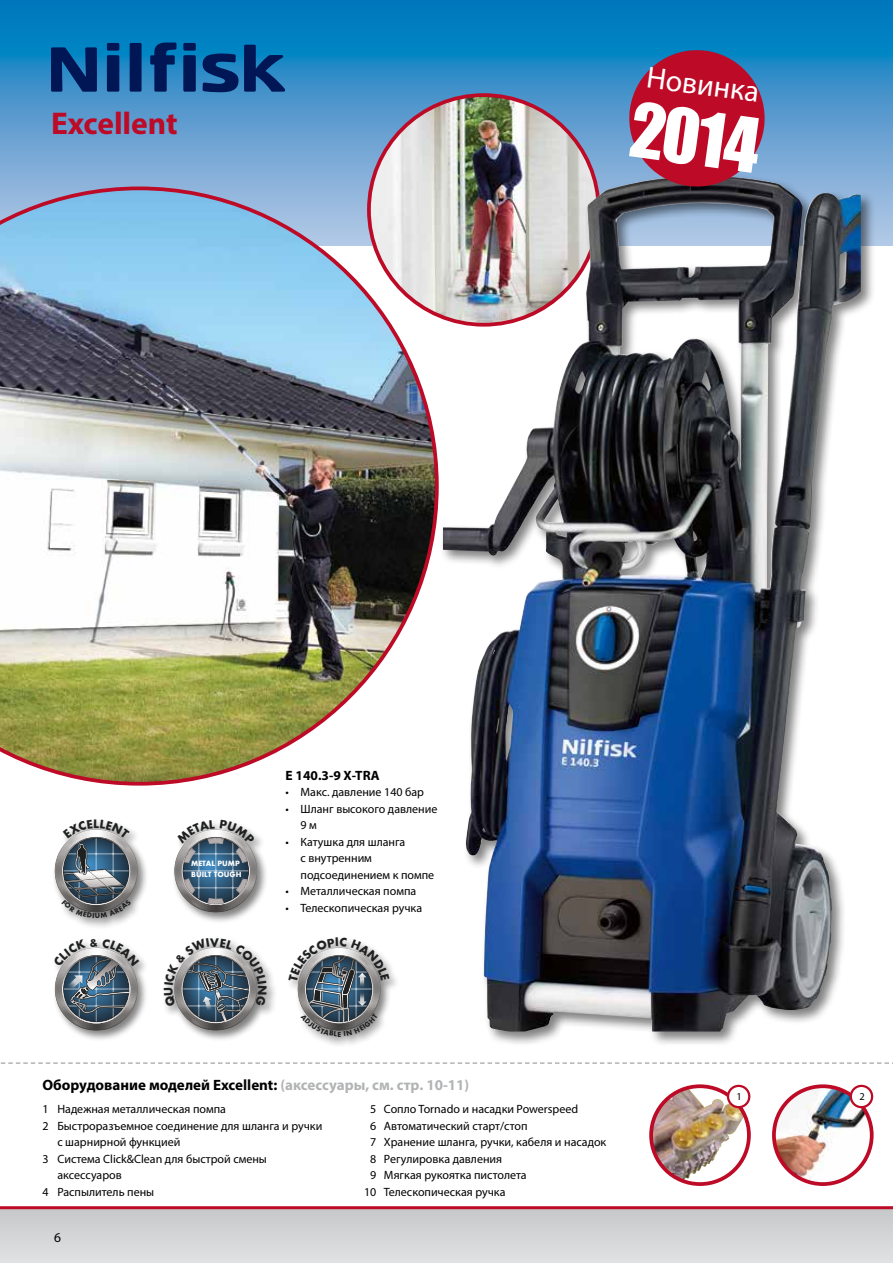
<style>
.page{position:relative;width:893px;height:1263px;background:#fff}
.page>*{position:absolute;margin:0;border:0;box-sizing:border-box;transform-origin:0 0}
.t1{font:69.75px "Impact";color:#fff}
.t2{font:700 31.5px "Myriad Pro";color:#bd0a26}
.t3{font:30.45px "Myriad Pro";color:#fff}
.t4{font:700 15px "Myriad Pro";color:#000}
.t5{font:700 13.5px "Myriad Pro";color:#000}
.t6{font:13.5px "Myriad Pro";color:#000}
.t7{font:12px/16.5px "Myriad Pro";color:#000}
.t8{font:10.5px "Myriad Pro";color:#000}
.t9{font:700 7.8px/10.6px "Aharoni";color:#fefefe}
.s1{color:#b1b3b4}
</style>
<div class="page">
<svg style="left:0;top:0;width:893px;height:246px;background:#368fc8"></svg>
<svg style="left:0;top:1062px;width:893px;height:2px"></svg>
<img style="left:651px;top:1088px;width:93px;height:93px">
<div style="left:649px;top:1084px;width:102px;height:102px;border:4px solid #bd0a26;border-radius:50%"></div>
<img style="left:774px;top:1086px;width:98px;height:98px;border-radius:49px">
<div style="left:772px;top:1084px;width:102px;height:102px;border:4px solid #bd0a26;border-radius:50%"></div>
<img style="left:0;top:186px;width:439px;height:600px">
<div style="left:172px;top:818px;width:96px;height:106px;background:#000;opacity:.5"></div>
<div style="left:161px;top:936px;width:117px;height:106px;background:#000;opacity:.5"></div>
<div style="left:286px;top:936px;width:114px;height:112px;background:#000;opacity:.5"></div>
<div style="left:52px;top:817px;width:97px;height:113px;background:#000;opacity:.5"></div>
<img style="left:369px;top:95px;width:230px;height:230px;border-radius:115px">
<div style="left:440px;top:173px;width:436px;height:873px;background:#000;opacity:.5"></div>
<img style="left:443px;top:176px;width:259px;height:692px">
<div style="left:52px;top:937px;width:98px;height:105px;background:#000;opacity:.5"></div>
<div style="left:0;top:1208px;width:893px;height:55px;background:linear-gradient(to right,#d4d5d6,#d4d4d6)"></div>
<hr style="left:0;top:1206px;width:893px;height:3px;background:#bd0a26">
<svg style="left:625px;top:46px;width:144px;height:145px;background:#962e4f"></svg>
<div style="left:130px;top:43px;width:12px;height:49px;background:#001655"></div>
<svg style="left:51px;top:47px;width:46px;height:45px;background:#0a3a78"></svg>
<div style="left:107px;top:55px;width:12px;height:37px;background:#001655"></div>
<div style="left:183px;top:55px;width:13px;height:37px;background:#001655"></div>
<div style="left:107px;top:43px;width:12px;height:8px;background:#001655"></div>
<div style="left:183px;top:43px;width:13px;height:8px;background:#001655"></div>
<svg style="left:150px;top:43px;width:26px;height:49px"></svg>
<svg style="left:203px;top:53px;width:35px;height:39px"></svg>
<svg style="left:244px;top:45px;width:42px;height:47px;background:#0d4b89"></svg>
<div style="left:728px;top:1086px;width:21px;height:21px;background:#fff;border-radius:50%"></div>
<div style="left:727px;top:1085px;width:23px;height:23px;border:2px solid #bd0a26;border-radius:50%"></div>
<div style="left:851px;top:1086px;width:21px;height:21px;background:#fff;border-radius:50%"></div>
<div style="left:850px;top:1085px;width:23px;height:23px;border:2px solid #bd0a26;border-radius:50%"></div>
<svg style="left:174px;top:820px;width:83px;height:92px"></svg>
<svg style="left:164px;top:938px;width:103px;height:92px"></svg>
<svg style="left:289px;top:937px;width:101px;height:99px"></svg>
<svg style="left:55px;top:819px;width:83px;height:99px"></svg>
<svg style="left:53px;top:938px;width:86px;height:92px"></svg>
<h2 class="t2" style="left:51px;top:103px;width:128px">Excellent</h2>
<h3 class="t3" style="left:649px;top:58px;width:115px;rotate:8deg">Новинка</h3>
<h1 class="t1" style="left:639px;top:75px;width:131px;rotate:8deg">2014</h1>
<p class="t9" style="left:191px;top:859px;width:52px">METAL PUMP<br>BUILT TOUGH</p>
<p class="t5" style="left:286px;top:766px;width:95px">E 140.3-9 X-TRA</p>
<p class="t7" style="left:286px;top:784px;width:140px">• Макс. давление 140 бар</p>
<p class="t7" style="left:301px;top:800px;width:138px;text-indent:-15px">• Шланг высокого давление<br>9 м</p>
<p class="t7" style="left:301px;top:833px;width:135px;text-indent:-15px">• Катушка для шланга<br>с внутренним подсоединением к помпе</p>
<p class="t7" style="left:286px;top:883px;width:132px">• Металлическая помпа</p>
<p class="t7" style="left:286px;top:899px;width:138px">• Телескопическая ручка</p>
<p class="t4" style="left:43px;top:1075px;width:428px">Оборудование моделей Excellent: <span class="s1">(аксессуары, см. стр. 10-11)</span></p>
<p class="t7" style="left:43px;top:1101px;width:185px">1 Надежная металлическая помпа</p>
<p class="t7" style="left:43px;top:1117px;width:281px">2 Быстроразъемное соединение для шланга и ручки</p>
<p class="t7" style="left:57px;top:1134px;width:125px">с шарнирной функцией</p>
<p class="t7" style="left:43px;top:1150px;width:226px">3 Система Click&amp;Clean для быстрой смены</p>
<p class="t7" style="left:57px;top:1167px;width:66px">аксессуаров</p>
<p class="t7" style="left:43px;top:1183px;width:113px">4 Распылитель пены</p>
<p class="t7" style="left:370px;top:1101px;width:210px">5 Сопло Tornado и насадки Powerspeed</p>
<p class="t7" style="left:370px;top:1117px;width:159px">6 Автоматический старт/стоп</p>
<p class="t7" style="left:370px;top:1134px;width:238px">7 Хранение шланга, ручки, кабеля и насадок</p>
<p class="t7" style="left:370px;top:1150px;width:134px">8 Регулировка давления</p>
<p class="t7" style="left:370px;top:1167px;width:158px">9 Мягкая рукоятка пистолета</p>
<p class="t7" style="left:364px;top:1183px;width:143px">10 Телескопическая ручка</p>
<p class="t6" style="left:54px;top:1229px;width:8px">6</p>
<p class="t8" style="left:737px;top:1090px;width:7px">1</p>
<p class="t8" style="left:859px;top:1090px;width:7px">2</p>
</div>
